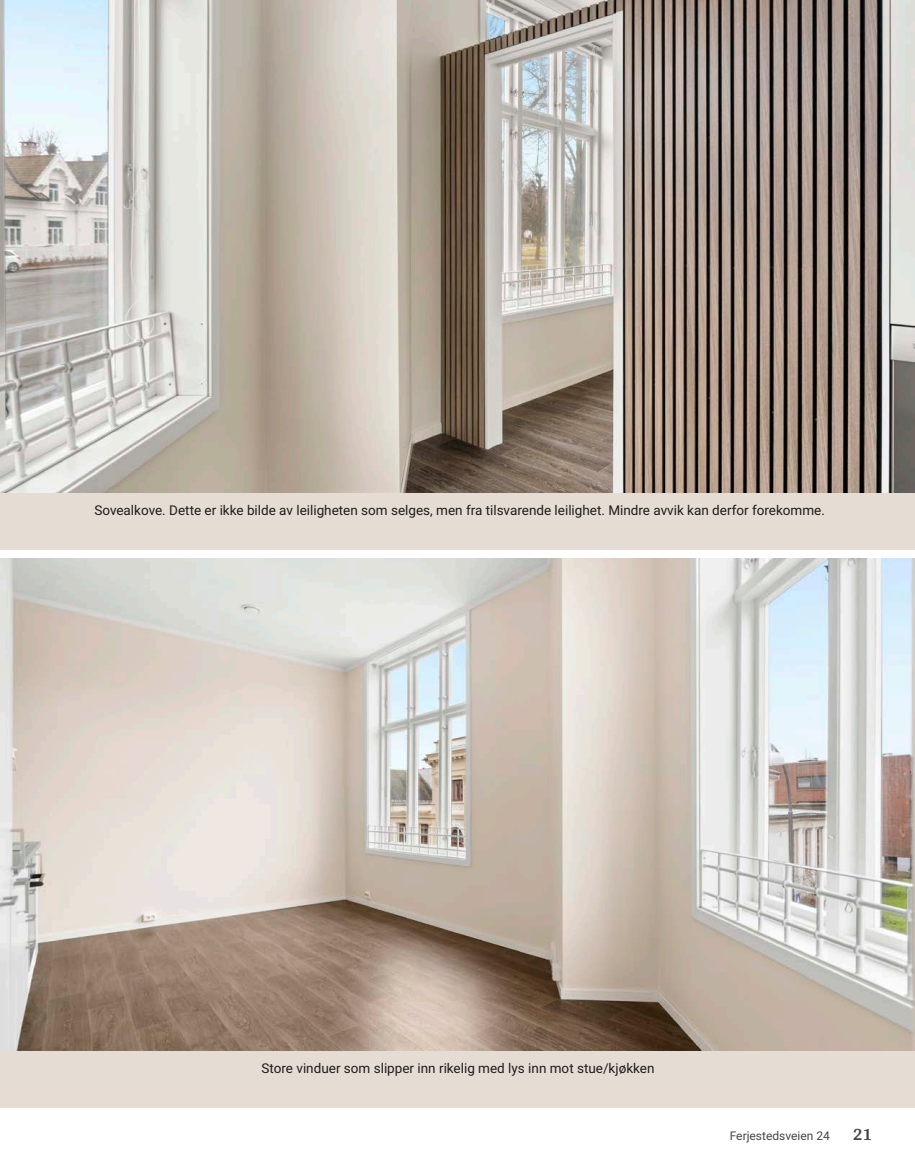
<style>
.page{position:relative;width:915px;height:1172px;background:#fff}
.page>*{position:absolute;margin:0;border:0;box-sizing:border-box;transform-origin:0 0}
.t1{font:700 18px "Arya";color:#414749}
.t2{font:13.5px "Roboto Vitec";color:#1d1d1b}
.t3{font:12px "Roboto Vitec";color:#414749}
</style>
<div class="page">
<div style="left:0;top:492px;width:914px;height:58px;background:#e5dcd4"></div>
<div style="left:0;top:1050px;width:914px;height:58px;background:#e5dcd4"></div>
<img style="left:0;top:0;width:914px;height:492px">
<img style="left:0;top:558px;width:914px;height:492px">
<p class="t2" style="left:94px;top:501px;width:731px">Sovealkove. Dette er ikke bilde av leiligheten som selges, men fra tilsvarende leilighet. Mindre avvik kan derfor forekomme.</p>
<p class="t2" style="left:261px;top:1059px;width:394px">Store vinduer som slipper inn rikelig med lys inn mot stue/ kjøkken</p>
<p class="t3" style="left:729px;top:1127px;width:102px">Ferjestedsveien 24</p>
<h1 class="t1" style="left:852px;top:1123px;width:21px">21</h1>
</div>
